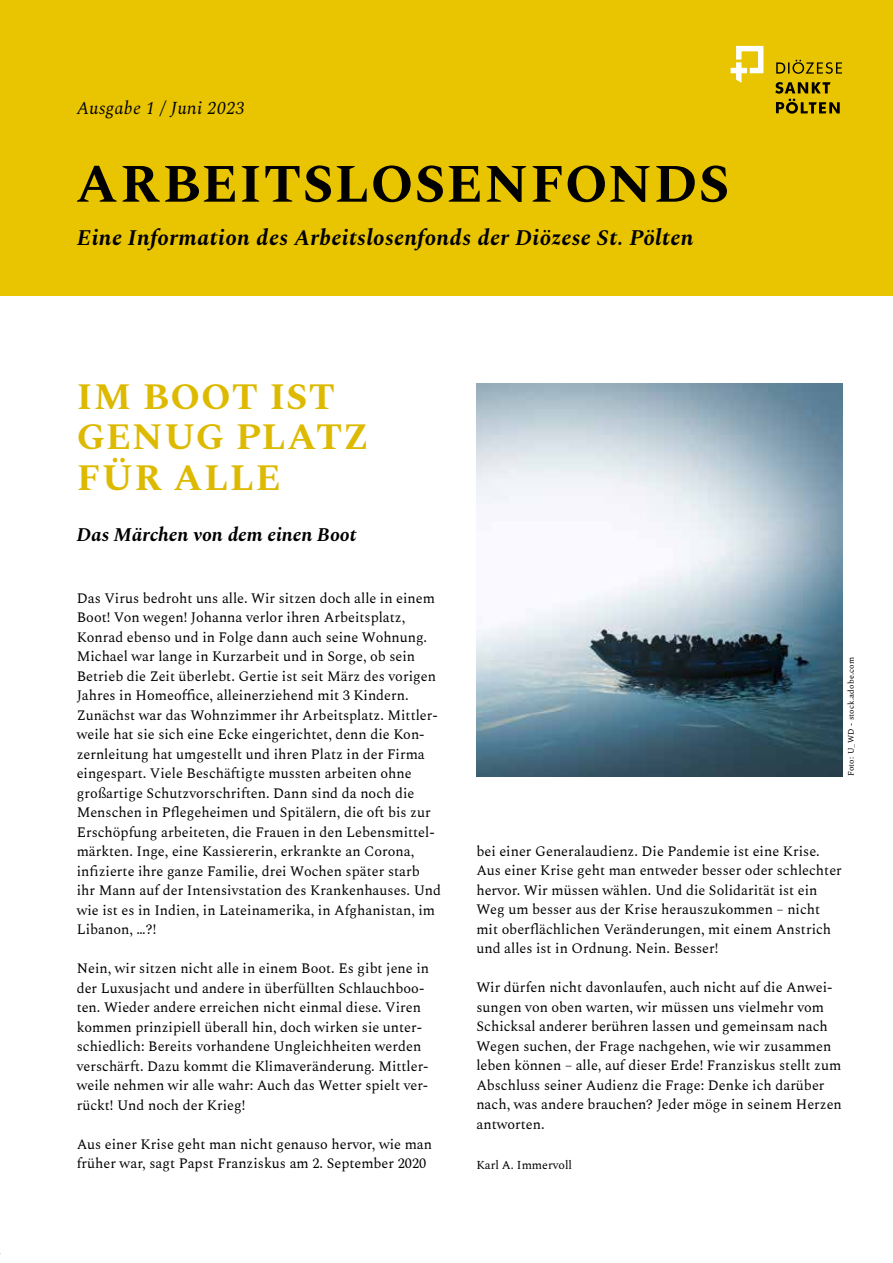
<style>
.page{position:relative;width:893px;height:1263px;background:#fff}
.page>*{position:absolute;margin:0;border:0;box-sizing:border-box;transform-origin:0 0}
.t1{font:700 54px "Spectral";letter-spacing:.025em;color:#000}
.t2{font:700 37.5px/40.5px "Spectral";letter-spacing:.03em;color:#ddba00}
.t3{font:italic 700 22.5px "Spectral";letter-spacing:.02em;color:#000}
.t4{font:italic 700 19.5px "Spectral";color:#000}
.t5{font:italic 18px "Spectral";letter-spacing:.025em;color:#000}
.t6{font:14.25px/19.5px "Spectral";color:#000}
.t7{font:12px "Spectral";color:#000}
.t8{font:8.25px "Spectral";letter-spacing:.025em;color:#000}
</style>
<div class="page">
<div style="left:0;top:0;width:893px;height:295px;background:#e9c400"></div>
<svg style="left:731px;top:46px;width:32px;height:37px"></svg>
<svg style="left:775px;top:60px;width:67px;height:54px"></svg>
<img style="left:476px;top:384px;width:366px;height:392px">
<p class="t5" style="left:77px;top:95px;width:170px">Ausgabe 1 / Juni 2023</p>
<h1 class="t1" style="left:76px;top:145px;width:655px">ARBEITSLOSENFONDS</h1>
<h3 class="t3" style="left:77px;top:221px;width:618px">Eine Information des Arbeitslosenfonds der Diözese St. Pölten</h3>
<h2 class="t2" style="left:77px;top:373px;width:294px">IM BOOT IST<br>GENUG PLATZ<br>FÜR ALLE</h2>
<h3 class="t4" style="left:77px;top:520px;width:281px">Das Märchen von dem einen Boot</h3>
<p class="t6" style="left:77px;top:587px;width:366px">Das Virus bedroht uns alle. Wir sitzen doch alle in einem Boot! Von wegen! Johanna verlor ihren Arbeitsplatz, Konrad ebenso und in Folge dann auch seine Wohnung.<br>Michael war lange in Kurzarbeit und in Sorge, ob sein Betrieb die Zeit überlebt. Gertie ist seit März des vorigen Jahres in Homeoffice, alleinerziehend mit 3 Kindern.<br>Zunächst war das Wohnzimmer ihr Arbeitsplatz. Mittler&shy;weile hat sie sich eine Ecke eingerichtet, denn die Kon&shy;zernleitung hat umgestellt und ihren Platz in der Firma eingespart. Viele Beschäftigte mussten arbeiten ohne großartige Schutzvorschriften. Dann sind da noch die Menschen in Pflegeheimen und Spitälern, die oft bis zur Erschöpfung arbeiteten, die Frauen in den Lebensmittel&shy;märkten. Inge, eine Kassiererin, erkrankte an Corona, infizierte ihre ganze Familie, drei Wochen später starb ihr Mann auf der Intensivstation des Krankenhauses. Und wie ist es in Indien, in Lateinamerika, in Afghanistan, im Libanon, …?!</p>
<p class="t6" style="left:77px;top:958px;width:354px">Nein, wir sitzen nicht alle in einem Boot. Es gibt jene in der Luxusjacht und andere in überfüllten Schlauchboo&shy;ten. Wieder andere erreichen nicht einmal diese. Viren kommen prinzipiell überall hin, doch wirken sie unter&shy;schiedlich: Bereits vorhandene Ungleichheiten werden verschärft. Dazu kommt die Klimaveränderung. Mittler&shy;weile nehmen wir alle wahr: Auch das Wetter spielt ver&shy;rückt! Und noch der Krieg!</p>
<p class="t6" style="left:77px;top:1133px;width:357px">Aus einer Krise geht man nicht genauso hervor, wie man früher war, sagt Papst Franziskus am 2. September 2020</p>
<p class="t8" style="left:845px;top:776px;width:121px;rotate:-90deg">Foto: U_WD - stock.adobe.com</p>
<p class="t6" style="left:476px;top:840px;width:367px">bei einer Generalaudienz. Die Pandemie ist eine Krise.<br>Aus einer Krise geht man entweder besser oder schlechter hervor. Wir müssen wählen. Und die Solidarität ist ein Weg um besser aus der Krise herauszukommen – nicht mit oberflächlichen Veränderungen, mit einem Anstrich und alles ist in Ordnung. Nein. Besser!</p>
<p class="t6" style="left:476px;top:976px;width:367px">Wir dürfen nicht davonlaufen, auch nicht auf die Anwei&shy;sungen von oben warten, wir müssen uns vielmehr vom Schicksal anderer berühren lassen und gemeinsam nach Wegen suchen, der Frage nachgehen, wie wir zusammen leben können – alle, auf dieser Erde! Franziskus stellt zum Abschluss seiner Audienz die Frage: Denke ich darüber nach, was andere brauchen? Jeder möge in seinem Herzen antworten.</p>
<p class="t7" style="left:476px;top:1156px;width:97px">Karl A. Immervoll</p>
</div>
